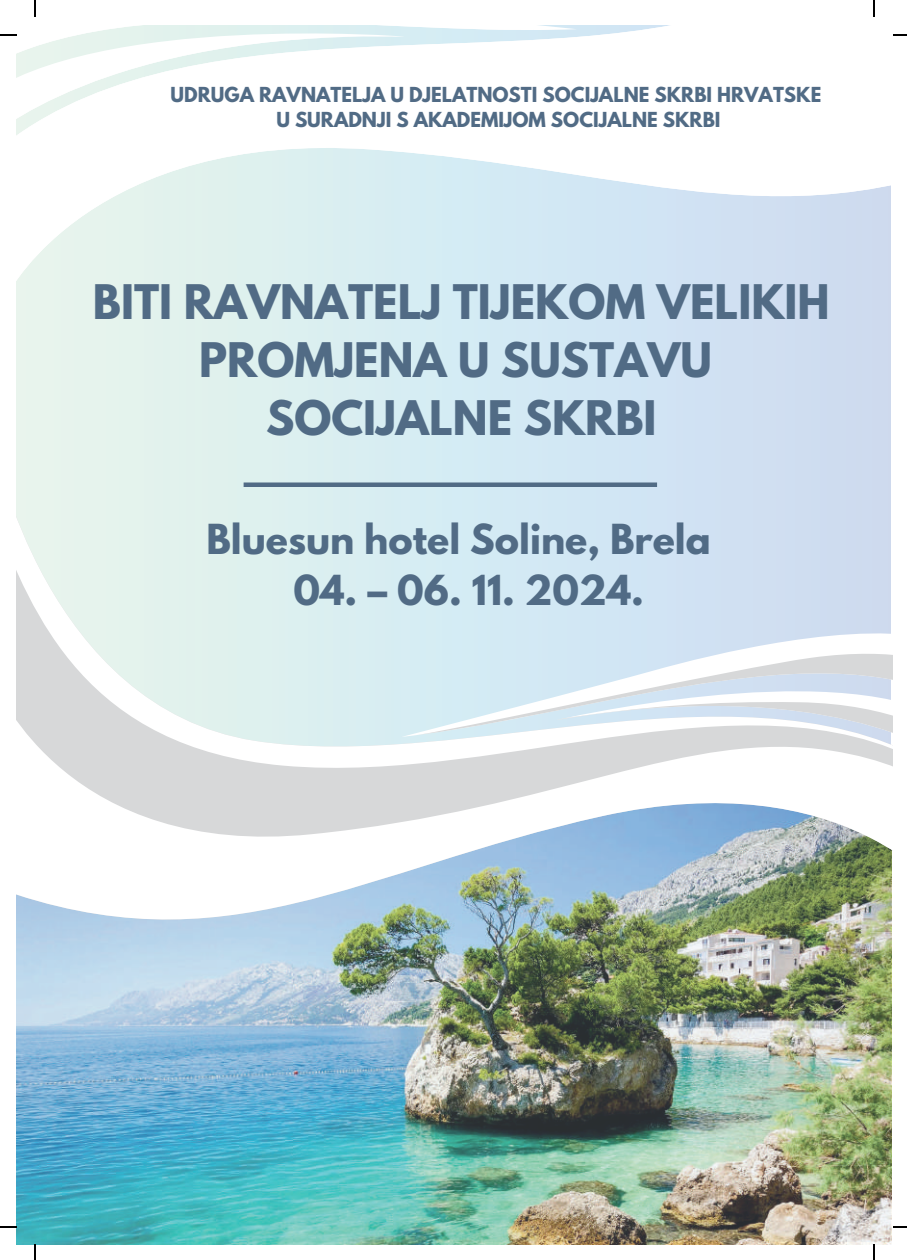
<style>
.page{position:relative;width:907px;height:1260px;background:#fff}
.page>*{position:absolute;margin:0;border:0;box-sizing:border-box;transform-origin:0 0}
.t1{font:700 42.2px/58.2px "League Spartan";color:#516b85;text-align:center}
.t2{font:700 36.6px "League Spartan";color:#516b85}
.t3{font:700 18.4px/25.4px "League Spartan";color:#516b85;text-align:center}
</style>
<div class="page">
<img style="left:16px;top:971px;width:875px;height:273px">
<img style="left:16px;top:785px;width:876px;height:186px">
<svg style="left:16px;top:446px;width:876px;height:339px;background:#dbeaee"></svg>
<svg style="left:401px;top:617px;width:491px;height:119px;background:#d4e7f3"></svg>
<svg style="left:417px;top:645px;width:475px;height:110px"></svg>
<div style="left:243px;top:482px;width:414px;height:5px;background:#516b85"></div>
<svg style="left:16px;top:161px;width:875px;height:130px;fill:#d8eef2"></svg>
<svg style="left:210px;top:25px;width:460px;height:136px"></svg>
<svg style="left:0;top:0;width:577px;height:140px"></svg>
<svg style="left:873px;top:0;width:2px;height:16px"></svg>
<svg style="left:893px;top:34px;width:14px;height:2px"></svg>
<svg style="left:35px;top:1244px;width:1px;height:15px"></svg>
<svg style="left:0;top:1226px;width:17px;height:1px"></svg>
<svg style="left:873px;top:1244px;width:2px;height:15px"></svg>
<svg style="left:893px;top:1226px;width:14px;height:1px"></svg>
<p class="t3" style="left:171px;top:82px;width:652px">UDRUGA RAVNATELJA U DJELATNOSTI SOCIJALNE SKRBI HRVATSKE<br>U SURADNJI S AKADEMIJOM SOCIJALNE SKRBI</p>
<h1 class="t1" style="left:93px;top:272px;width:738px">BITI RAVNATELJ TIJEKOM VELIKIH<br>PROMJENA U SUSTAVU<br>SOCIJALNE SKRBI</h1>
<h2 class="t2" style="left:206px;top:510px;width:506px">Bluesun hotel Soline, Brela</h2>
<h2 class="t2" style="left:293px;top:561px;width:352px">04. – 06. 11. 2024.</h2>
</div>
